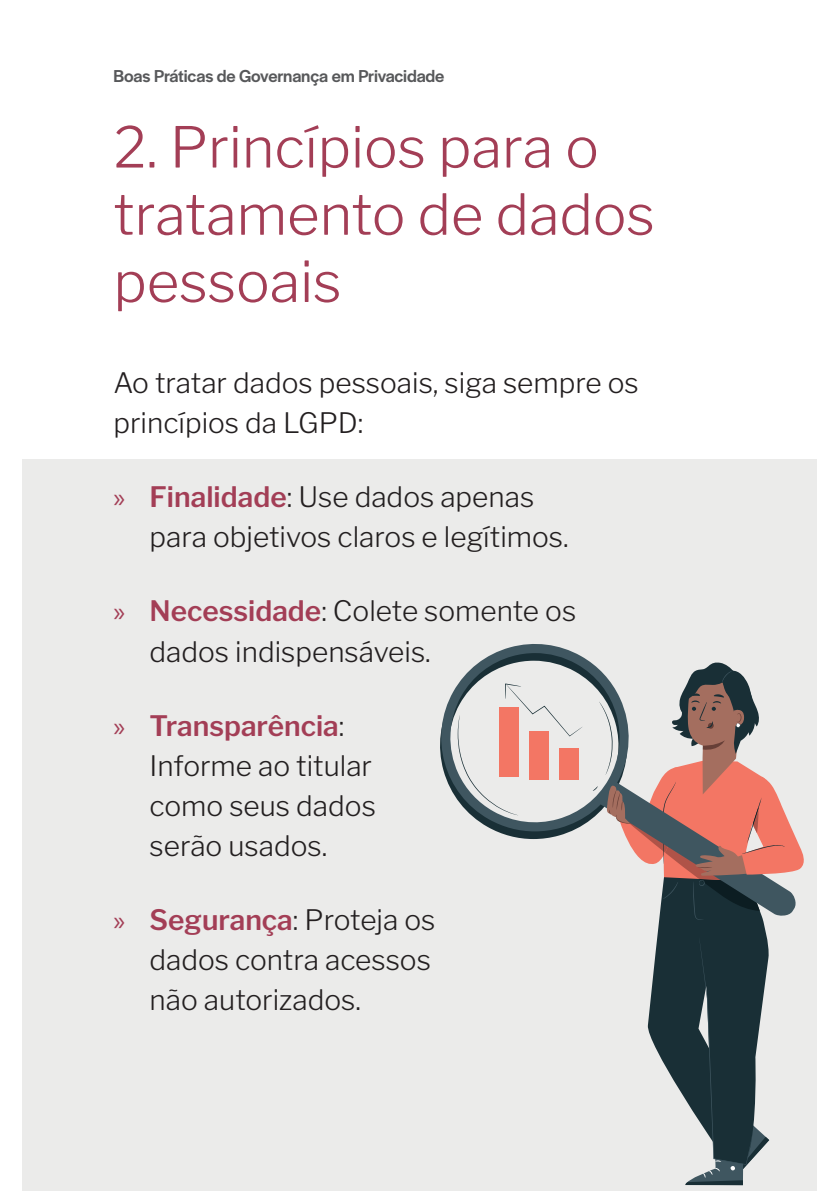
<style>
.page{position:relative;width:840px;height:1191px;background:#fff}
.page>*{position:absolute;margin:0;border:0;box-sizing:border-box;transform-origin:0 0}
.t1{font:300 56px/67.2px "Libre Franklin";color:#a33e56}
.t2{font:300 28px/40px "Libre Franklin";color:#231f20}
.t3{font:500 18px "Halyard Display";letter-spacing:-.01em;color:#57585a}
.s1{font-family:"Myriad Pro";font-weight:400;color:#a33e56}
.s2{font-weight:600;color:#a33e56}
</style>
<div class="page">
<div style="left:23px;top:459px;width:793px;height:732px;background:#ebebea"></div>
<svg style="left:440px;top:644px;width:364px;height:541px"></svg>
<p class="t3" style="left:113px;top:64px;width:332px">Boas Práticas de Governança em Privacidade</p>
<h1 class="t1" style="left:113px;top:108px;width:542px">2. Princípios para o tratamento de dados pessoais</h1>
<p class="t2" style="left:113px;top:360px;width:526px">Ao tratar dados pessoais, siga sempre os princípios da LGPD:</p>
<p class="t2" style="left:149px;top:474px;width:420px;text-indent:-36px"><span class="s1">»</span> <span class="s2">Finalidade</span>: Use dados apenas para objetivos claros e legítimos.</p>
<p class="t2" style="left:149px;top:588px;width:428px;text-indent:-36px"><span class="s1">»</span> <span class="s2">Necessidade</span>: Colete somente os dados indispensáveis.</p>
<p class="t2" style="left:149px;top:703px;width:228px;text-indent:-36px"><span class="s1">»</span> <span class="s2">Transparência</span>:<br>Informe ao titular como seus dados serão usados.</p>
<p class="t2" style="left:149px;top:897px;width:287px;text-indent:-36px"><span class="s1">»</span> <span class="s2">Segurança</span>: Proteja os dados contra acessos não autorizados.</p>
</div>
